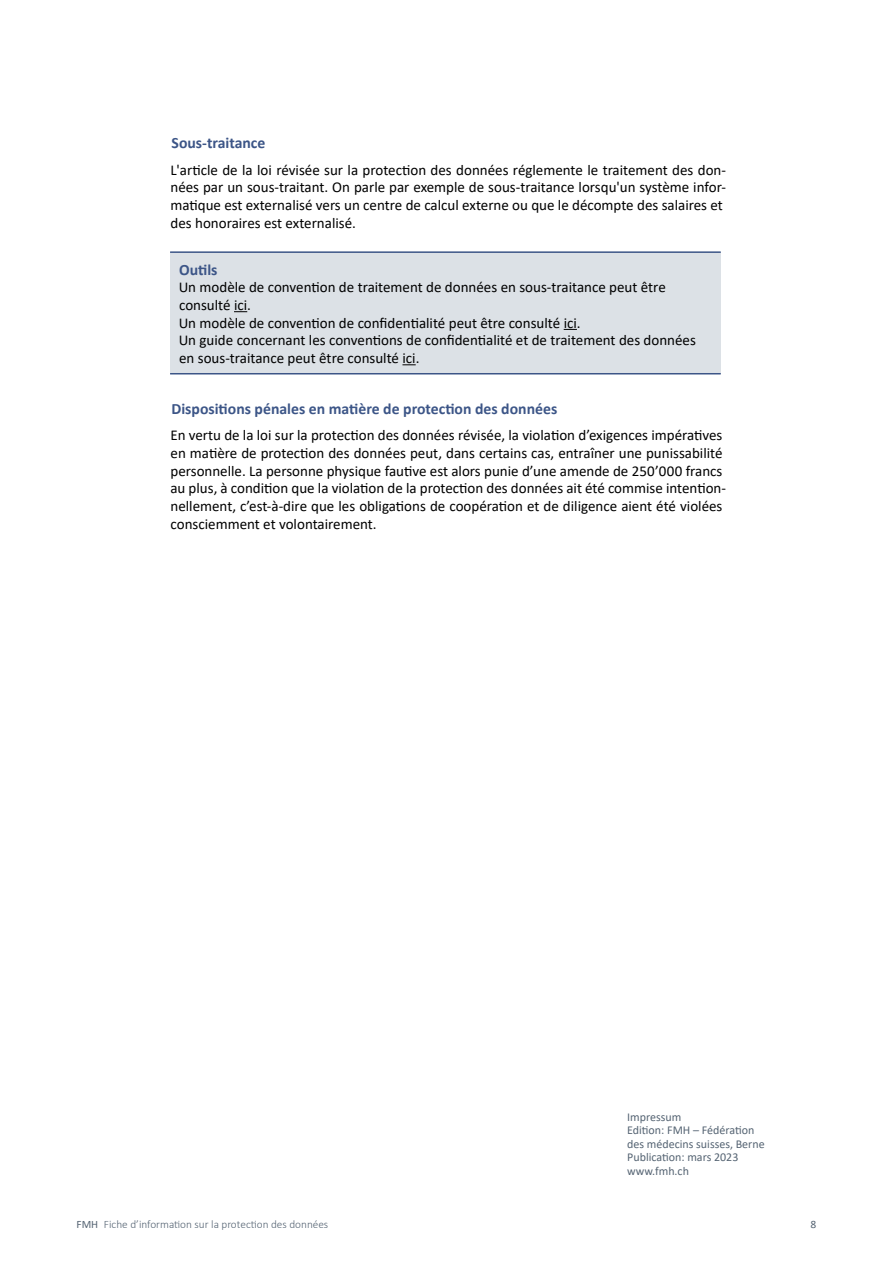
<style>
.page{position:relative;width:893px;height:1263px;background:#fff}
.page>*{position:absolute;margin:0;border:0;box-sizing:border-box;transform-origin:0 0}
.t1{font:700 15.75px "Calibri";color:#3c5587}
.t2{font:15px/17.7px "Calibri";color:#000}
.t3{font:12px/13.5px "Calibri";color:#556473}
.t4{font:300 11.25px "Calibri";color:#556473}
.t5{font:11.25px "Calibri";color:#556473}
.s1{font-weight:400}
</style>
<div class="page">
<div style="left:170px;top:252px;width:551px;height:122px;background:#dce1e6"></div>
<hr style="left:170px;top:251px;width:551px;height:2px;background:#3c5587">
<hr style="left:170px;top:373px;width:551px;height:1px;background:#3c5587">
<svg style="left:234px;top:311px;width:13px;height:1px"></svg>
<svg style="left:564px;top:329px;width:13px;height:1px"></svg>
<svg style="left:402px;top:365px;width:14px;height:1px"></svg>
<p class="t1" style="left:172px;top:132px;width:95px">Sous-traitance</p>
<p class="t2" style="left:170px;top:160px;width:557px">L'article de la loi révisée sur la protection des données réglemente le traitement des don&shy;nées par un sous-traitant. On parle par exemple de sous-traitance lorsqu'un système infor&shy;matique est externalisé vers un centre de calcul externe ou que le décompte des salaires et des honoraires est externalisé.</p>
<p class="t1" style="left:179px;top:258px;width:40px">Outils</p>
<p class="t2" style="left:179px;top:278px;width:519px">Un modèle de convention de traitement de données en sous-traitance peut être consulté ici.<br>Un modèle de convention de confidentialité peut être consulté ici.<br>Un guide concernant les conventions de confidentialité et de traitement des données en sous-traitance peut être consulté ici.</p>
<p class="t1" style="left:171px;top:397px;width:387px">Dispositions pénales en matière de protection des données</p>
<p class="t2" style="left:170px;top:426px;width:557px">En vertu de la loi sur la protection des données révisée, la violation d’exigences impératives en matière de protection des données peut, dans certains cas, entraîner une punissabilité personnelle. La personne physique fautive est alors punie d’une amende de 250’000 francs au plus, à condition que la violation de la protection des données ait été commise intention&shy;nellement, c’est-à-dire que les obligations de coopération et de diligence aient été violées consciemment et volontairement.</p>
<p class="t3" style="left:627px;top:1110px;width:139px">Impressum<br>Edition: FMH – Fédération des médecins suisses, Berne<br>Publication: mars 2023 www.fmh.ch</p>
<p class="t4" style="left:77px;top:1217px;width:253px"><span class="s1">FMH</span> Fiche d’information sur la protection des données</p>
<p class="t5" style="left:810px;top:1216px;width:7px">8</p>
</div>
